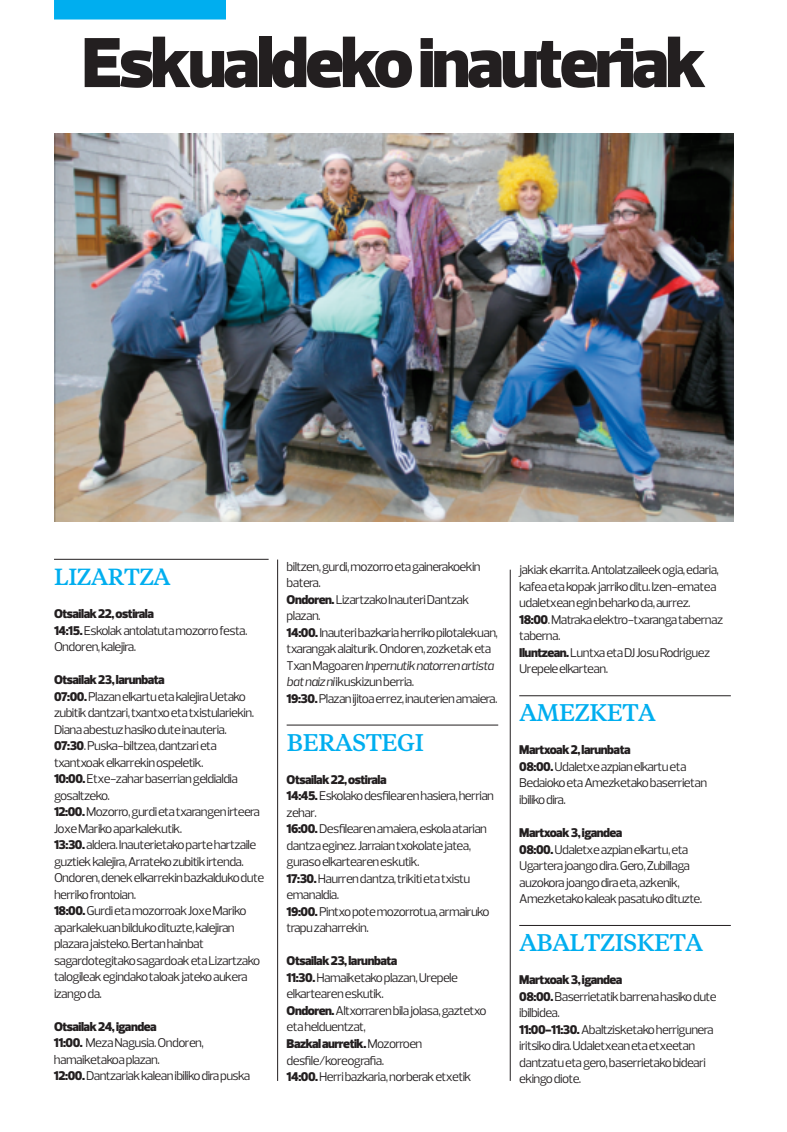
<style>
.page{position:relative;width:787px;height:1132px;background:#fff}
.page>*{position:absolute;margin:0;border:0;box-sizing:border-box;transform-origin:0 0}
.t1{font:900 72px "Prelo";letter-spacing:-.04em;color:#231f20}
.t2{font:500 24px "Tiempos Text";letter-spacing:-.02em;color:#00aeef}
.t3{font:500 23.25px "Tiempos Text";letter-spacing:-.02em;color:#00aeef}
.t4{font:12.9px/16.5px "Prelo";letter-spacing:-.045em;color:#231f20}
.s1{font-weight:900}
.s2{font-style:italic}
</style>
<div class="page">
<hr style="left:54px;top:559px;width:214px;height:1px;background:#231f20">
<hr style="left:519px;top:695px;width:211px;height:1px;background:#231f20">
<hr style="left:519px;top:924px;width:211px;height:1px;background:#231f20">
<hr style="left:277px;top:559px;width:1px;height:521px;background:#231f20">
<hr style="left:510px;top:569px;width:1px;height:511px;background:#231f20">
<img style="left:54px;top:133px;width:679px;height:388px">
<div style="left:54px;top:0;width:172px;height:20px;background:#00aeef"></div>
<hr style="left:286px;top:724px;width:212px;height:1px;background:#231f20">
<h1 class="t1" style="left:82px;top:19px;width:626px">Eskualdekoinauteriak</h1>
<h3 class="t3" style="left:54px;top:560px;width:118px">LIZARTZA</h3>
<p class="t4" style="left:54px;top:605px;width:195px"><span class="s1">Otsailak22,ostirala<br>14:15.</span>Eskolakantolatutamozorrofesta.<br>Ondoren,kalejira.</p>
<p class="t4" style="left:54px;top:671px;width:212px"><span class="s1">Otsailak23,larunbata 07:00.</span>PlazanelkartuetakalejiraUetako zubitikdantzari,txantxoetatxistulariekin.<br>Dianaabestuzhasikoduteinauteria.<br><span class="s1">07:30</span>.Puska-biltzea,dantzarieta txantxoakelkarrekinospeletik.<br><span class="s1">10:00.</span>Etxe-zaharbaserriangeldialdia gosaltzeko.<br><span class="s1">12:00.</span>Mozorro,gurdietatxarangenirteera JoxeMarikoaparkalekutik.<br><span class="s1">13:30.</span>aldera.Inauterietakopartehartzaile guztiekkalejira,Arratekozubitikirtenda.<br>Ondoren,denekelkarrekinbazkaldukodute herrikofrontoian.<br><span class="s1">18:00.</span>GurdietamozorroakJoxeMariko aparkalekuanbildukodituzte,kalejiran plazarajaisteko.Bertanhainbat sagardotegitakosagardoaketaLizartzako talogileakegindakotaloakjatekoaukera izangoda.</p>
<p class="t4" style="left:54px;top:1017px;width:198px"><span class="s1">Otsailak24,igandea<br>11:00.</span> MezaNagusia.Ondoren, hamaiketakoaplazan.<br><span class="s1">12:00.</span>Dantzariakkaleanibilikodirapuska</p>
<p class="t4" style="left:286px;top:558px;width:213px">biltzen,gurdi,mozorroetagainerakoekin batera.<br><span class="s1">Ondoren.</span>LizartzakoInauteriDantzak plazan.<br><span class="s1">14:00.</span>Inauteribazkariaherrikopilotalekuan, txarangakalaiturik.Ondoren,zozketaketa TxanMagoaren<span class="s2">Inpernutiknatorrenartista batnaizni</span>ikuskizunberria.<br><span class="s1">19:30.</span>Plazanijitoaerrez,inauterienamaiera.</p>
<h2 class="t2" style="left:287px;top:725px;width:139px">BERASTEGI</h2>
<p class="t4" style="left:286px;top:771px;width:209px"><span class="s1">Otsailak22,ostirala<br>14:45.</span>Eskolakodesfilearenhasiera,herrian zehar.<br><span class="s1">16:00.</span>Desfilearenamaiera,eskolaatarian dantzaeginez.Jarraiantxokolatejatea, gurasoelkarteareneskutik.<br><span class="s1">17:30.</span>Haurrendantza,trikitietatxistu emanaldia.<br><span class="s1">19:00.</span>Pintxopotemozorrotua,armairuko trapuzaharrekin.</p>
<p class="t4" style="left:286px;top:952px;width:201px"><span class="s1">Otsailak23,larunbata<br>11:30.</span>Hamaiketakoplazan,Urepele elkarteareneskutik.<br><span class="s1">Ondoren.</span>Altxorrarenbilajolasa,gaztetxo etahelduentzat,<br><span class="s1">Bazkalaurretik.</span>Mozorroen desfile/koreografia.<br><span class="s1">14:00.</span>Herribazkaria,norberaketxetik</p>
<p class="t4" style="left:519px;top:561px;width:205px">jakiakekarrita.Antolatzaileekogia,edaria, kafeaetakopakjarrikoditu.Izen-ematea udaletxeaneginbeharkoda,aurrez.<br><span class="s1">18:00</span>.Matrakaelektro-txarangatabernaz taberna.<br><span class="s1">Iluntzean.</span>LuntxaetaDJJosuRodriguez Urepeleelkartean.</p>
<h2 class="t2" style="left:519px;top:696px;width:138px">AMEZKETA</h2>
<p class="t4" style="left:519px;top:741px;width:189px"><span class="s1">Martxoak2,larunbata<br>08:00.</span>Udaletxeazpianelkartueta<br>BedaiokoetaAmezketakobaserrietan ibilikodira.</p>
<p class="t4" style="left:519px;top:824px;width:184px"><span class="s1">Martxoak3,igandea 08:00.</span>Udaletxeazpianelkartu,eta Ugarterajoangodira.Gero,Zubillaga auzokorajoangodiraeta,azkenik, Amezketakokaleakpasatukodituzte.</p>
<h2 class="t2" style="left:519px;top:925px;width:185px">ABALTZISKETA</h2>
<p class="t4" style="left:519px;top:971px;width:199px"><span class="s1">Martxoak3,igandea<br>08:00.</span>Baserrietatikbarrenahasikodute ibilbidea.<br><span class="s1">11:00-11:30.</span>Abaltzisketakoherrigunera iritsikodira.Udaletxeanetaetxeetan dantzatuetagero,baserrietakobideari ekingodiote.</p>
</div>
